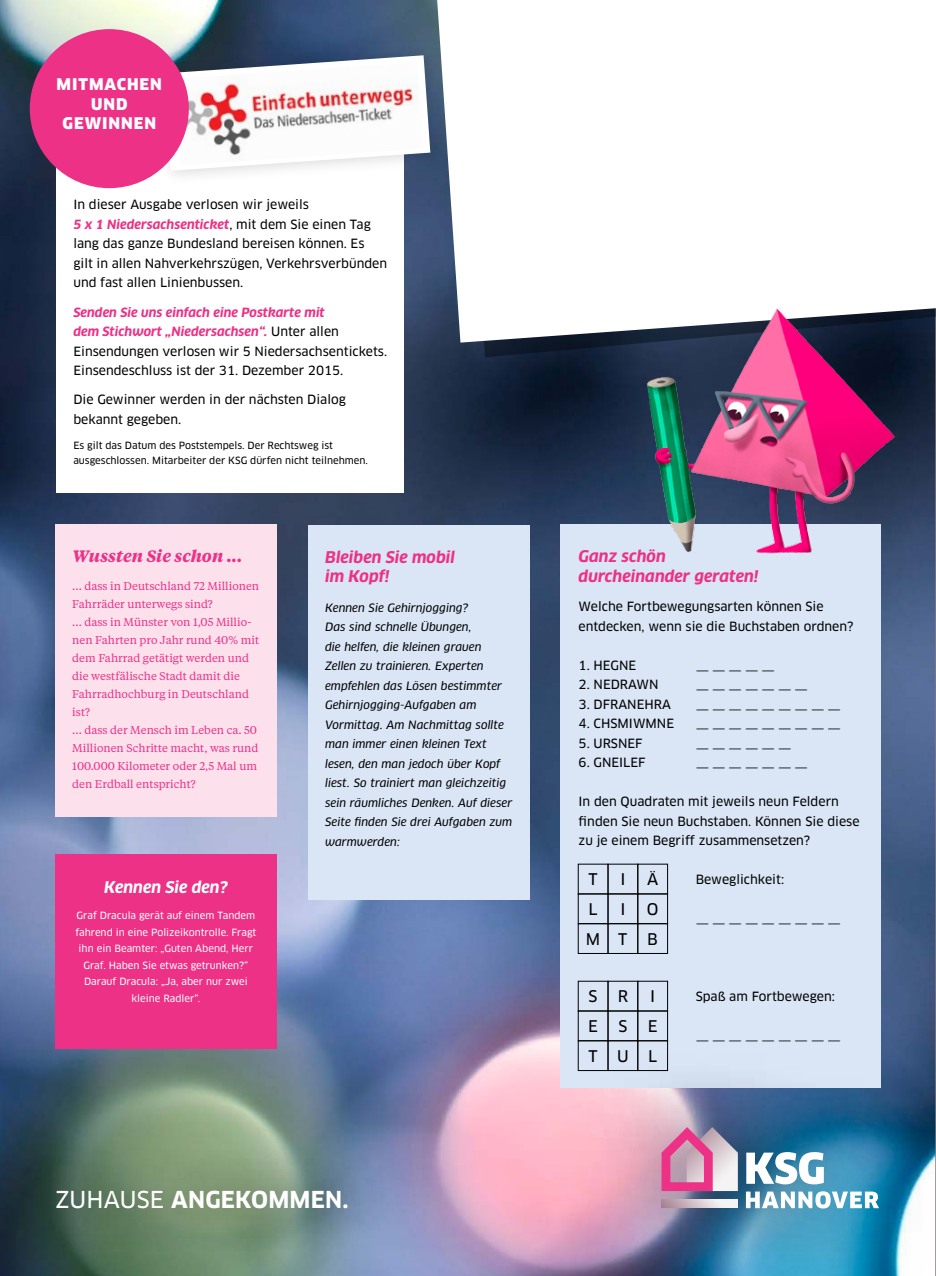
<style>
.page{position:relative;width:936px;height:1276px;background:#fff}
.page>*{position:absolute;margin:0;border:0;box-sizing:border-box;transform-origin:0 0}
.t1{font:700 22.8px "Clan Pro";color:#fff}
.t2{font:22.8px "Clan Pro News";color:#fff}
.t3{font:italic 700 16.5px "Tiempos Text";letter-spacing:-.005em;color:#ed3186}
.t4{font:italic 700 15.75px/19.5px "Clan Pro";color:#ed3186}
.t5{font:900 15.75px "Clan Pro";color:#fff}
.t6{font:15.75px/29.7px "Clan Pro News";color:#000}
.t7{font:italic 700 15.75px "Clan Pro";color:#fff}
.t8{font:12.45px/19.5px "Clan Pro News";color:#000}
.t9{font:italic 700 12.45px/19.5px "Clan Pro";color:#ed3186}
.t10{font:12.45px "Clan Pro News";color:#000;scale:2.5 1}
.t11{font:italic 11.25px/19.5px "Clan Pro News";color:#000}
.t12{font:11.25px/18px "Tiempos Text";color:#ed3186}
.t13{font:9.75px/16.5px "Clan Pro News";color:#fff;text-align:center}
.t14{font:9.75px/15px "Clan Pro News";color:#000}
.s1{font-family:"Clan Pro News";font-weight:400;font-style:normal;color:#000}
</style>
<div class="page">
<img style="left:0;top:0;width:935px;height:1276px">
<div style="left:56px;top:126px;width:348px;height:367px;background:#fff"></div>
<div style="left:560px;top:525px;width:320px;height:563px;background:#dae5f5"></div>
<div style="left:15px;top:1143px;width:372px;height:111px;background:#000;opacity:.8"></div>
<div style="left:578px;top:1049px;width:357px;height:227px;background:#000;opacity:.8"></div>
<svg style="left:661px;top:1199px;width:76px;height:9px"></svg>
<svg style="left:661px;top:1127px;width:76px;height:64px;background:#d08eb0"></svg>
<svg style="left:746px;top:1152px;width:77px;height:32px"></svg>
<svg style="left:745px;top:1191px;width:134px;height:17px"></svg>
<div style="left:308px;top:525px;width:221px;height:374px;background:#dae5f5"></div>
<div style="left:55px;top:855px;width:221px;height:194px;background:#ed3186"></div>
<div style="left:578px;top:893px;width:30px;height:31px;border:1px solid #000"></div>
<div style="left:578px;top:923px;width:30px;height:31px;border:1px solid #000"></div>
<div style="left:607px;top:864px;width:31px;height:30px;border:1px solid #000"></div>
<div style="left:607px;top:893px;width:31px;height:31px;border:1px solid #000"></div>
<div style="left:607px;top:923px;width:31px;height:31px;border:1px solid #000"></div>
<div style="left:637px;top:864px;width:31px;height:30px;border:1px solid #000"></div>
<div style="left:637px;top:893px;width:31px;height:31px;border:1px solid #000"></div>
<div style="left:637px;top:923px;width:31px;height:31px;border:1px solid #000"></div>
<div style="left:578px;top:1010px;width:30px;height:31px;border:1px solid #000"></div>
<div style="left:578px;top:1040px;width:30px;height:31px;border:1px solid #000"></div>
<div style="left:607px;top:981px;width:31px;height:30px;border:1px solid #000"></div>
<div style="left:607px;top:1010px;width:31px;height:31px;border:1px solid #000"></div>
<div style="left:607px;top:1040px;width:31px;height:31px;border:1px solid #000"></div>
<div style="left:637px;top:981px;width:31px;height:30px;border:1px solid #000"></div>
<div style="left:637px;top:1010px;width:31px;height:31px;border:1px solid #000"></div>
<div style="left:637px;top:1040px;width:31px;height:31px;border:1px solid #000"></div>
<div style="left:55px;top:524px;width:221px;height:292px;background:#fce1ed"></div>
<svg style="left:437px;top:0;width:498px;height:342px"></svg>
<div style="left:151px;top:43px;width:294px;height:143px;background:#000;opacity:.15"></div>
<svg style="left:164px;top:55px;width:266px;height:116px"></svg>
<img style="left:174px;top:62px;width:249px;height:103px">
<img style="left:632px;top:300px;width:267px;height:260px">
<div style="left:30px;top:29px;width:159px;height:159px;background:#ed3186;border-radius:50%"></div>
<p class="t5" style="left:57px;top:75px;width:28px">MITMACHEN</p>
<p class="t5" style="left:91px;top:94px;width:13px">UND</p>
<p class="t5" style="left:62px;top:114px;width:13px">GEWINNEN</p>
<p class="t8" style="left:73px;top:195px;width:237px">In dieser Ausgabe verlosen wir jeweils</p>
<p class="t9" style="left:73px;top:215px;width:299px">5 x 1 Niedersachsenticket<span class="s1">, mit dem Sie einen Tag</span></p>
<p class="t8" style="left:73px;top:234px;width:315px">lang das ganze Bundesland bereisen können. Es gilt in allen Nahverkehrszügen, Verkehrsverbünden und fast allen Linienbussen.</p>
<p class="t9" style="left:73px;top:302px;width:267px">Senden Sie uns einfach eine Postkarte mit dem Stichwort „Niedersachsen“. <span class="s1">Unter allen</span></p>
<p class="t8" style="left:73px;top:341px;width:315px">Einsendungen verlosen wir 5 Niedersachsentickets.<br>Einsendeschluss ist der 31. Dezember 2015.</p>
<p class="t8" style="left:73px;top:390px;width:274px">Die Gewinner werden in der nächsten Dialog bekannt gegeben.</p>
<p class="t14" style="left:73px;top:437px;width:296px">Es gilt das Datum des Poststempels. Der Rechtsweg ist ausgeschlossen. Mitarbeiter der KSG dürfen nicht teilnehmen.</p>
<h2 class="t3" style="left:72px;top:544px;width:171px">Wussten Sie schon ...</h2>
<p class="t12" style="left:72px;top:576px;width:188px">... dass in Deutschland 72 Millionen<br>Fahrräder unterwegs sind?<br>... dass in Münster von 1,05 Millio&shy;nen Fahrten pro Jahr rund 40% mit dem Fahrrad getätigt werden und die westfälische Stadt damit die<br>Fahrradhochburg in Deutschland ist?<br>... dass der Mensch im Leben ca. 50<br>Millionen Schritte macht, was rund<br>100.000 Kilometer oder 2,5 Mal um den Erdball entspricht?</p>
<p class="t7" style="left:104px;top:878px;width:125px">Kennen Sie den?</p>
<p class="t13" style="left:75px;top:907px;width:182px">Graf Dracula gerät auf einem Tandem fahrend in eine Polizeikontrolle. Fragt ihn ein Beamter: „Guten Abend, Herr<br>Graf. Haben Sie etwas getrunken?“<br>Darauf Dracula: „Ja, aber nur zwei kleine Radler“.</p>
<p class="t4" style="left:325px;top:547px;width:131px">Bleiben Sie mobil im Kopf!</p>
<p class="t11" style="left:325px;top:598px;width:189px">Kennen Sie Gehirnjogging?<br>Das sind schnelle Übungen,<br>die helfen, die kleinen grauen<br>Zellen zu trainieren. Experten empfehlen das Lösen bestimmter<br>Gehirnjogging-Aufgaben am<br>Vormittag. Am Nachmittag sollte man immer einen kleinen Text lesen, den man jedoch über Kopf liest. So trainiert man gleichzeitig sein räumliches Denken. Auf dieser<br>Seite finden Sie drei Aufgaben zum warmwerden:</p>
<h1 class="t2" style="left:55px;top:1186px;width:65px">Zu Hause</h1>
<h1 class="t1" style="left:171px;top:1186px;width:18px">ANGEKOMMEN</h1>
<h1 class="t1" style="left:342px;top:1186px;width:8px">.</h1>
<p class="t4" style="left:578px;top:547px;width:181px">Ganz schön durcheinander geraten!</p>
<p class="t8" style="left:578px;top:597px;width:276px">Welche Fortbewegungsarten können Sie entdecken, wenn sie die Buchstaben ordnen?</p>
<p class="t8" style="left:578px;top:655px;width:59px">1. HEGNE</p>
<p class="t10" style="left:695px;top:658px;width:33px">_____</p>
<p class="t8" style="left:578px;top:675px;width:82px">2. NEDRAWN</p>
<p class="t10" style="left:695px;top:677px;width:46px">_______</p>
<p class="t8" style="left:578px;top:694px;width:94px">3. DFRANEHRA</p>
<p class="t10" style="left:695px;top:697px;width:60px">_________</p>
<p class="t8" style="left:578px;top:714px;width:97px">4. CHSMIWMNE</p>
<p class="t10" style="left:695px;top:716px;width:60px">_________</p>
<p class="t8" style="left:578px;top:733px;width:66px">5. URSNEF</p>
<p class="t10" style="left:695px;top:736px;width:40px">______</p>
<p class="t8" style="left:578px;top:753px;width:68px">6. GNEILEF</p>
<p class="t10" style="left:695px;top:755px;width:46px">_______</p>
<p class="t8" style="left:578px;top:792px;width:282px">In den Quadraten mit jeweils neun Feldern finden Sie neun Buchstaben. Können Sie diese zu je einem Begriff zusammensetzen?</p>
<p class="t8" style="left:695px;top:870px;width:90px">Beweglichkeit:</p>
<p class="t10" style="left:695px;top:911px;width:60px">_________</p>
<p class="t6" style="left:586px;top:864px;width:16px">T<br>L<br>M</p>
<p class="t6" style="left:618px;top:864px;width:11px">I<br>I<br>T</p>
<p class="t6" style="left:646px;top:864px;width:13px;text-align:justify">Ä O B</p>
<p class="t6" style="left:588px;top:981px;width:11px;text-align:justify">S E T</p>
<p class="t6" style="left:617px;top:981px;width:13px;text-align:justify">R S U</p>
<p class="t6" style="left:647px;top:981px;width:11px">I<br>E<br>L</p>
<p class="t8" style="left:695px;top:987px;width:141px">Spaß am Fortbewegen:</p>
<p class="t10" style="left:695px;top:1028px;width:60px">_________</p>
</div>
